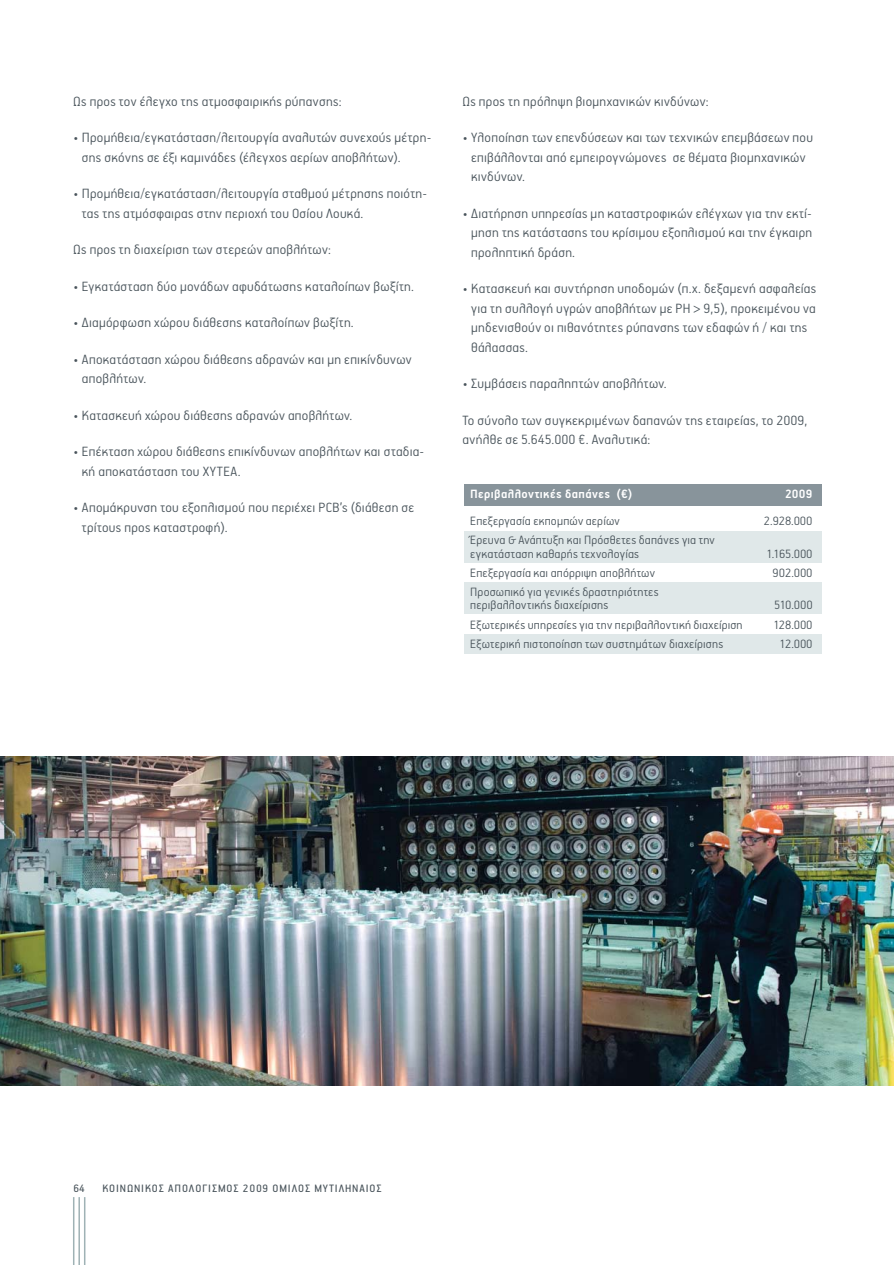
<style>
.page{position:relative;width:894px;height:1265px;background:#fff}
.page>*{position:absolute;margin:0;border:0;box-sizing:border-box;transform-origin:0 0}
.t1{font:300 15px/19.5px "PF Handbook Pro";letter-spacing:.02em;color:#48535a}
.t2{font:300 13.5px/13.5px "PF Handbook Pro";letter-spacing:.015em;color:#48535a}
.t3{font:700 13.5px "PF Handbook Pro";letter-spacing:.025em;color:#fff}
.t4{font:12px "PF Handbook Pro";letter-spacing:.075em;color:#48535a}
</style>
<div class="page">
<hr style="left:84px;top:1196px;width:1px;height:68px;background:#9fb2b5">
<hr style="left:78px;top:1196px;width:2px;height:68px;background:#9fb2b5">
<hr style="left:73px;top:1196px;width:1px;height:68px;background:#9fb2b5">
<div style="left:464px;top:483px;width:357px;height:22px;background:#88949b"></div>
<div style="left:464px;top:531px;width:357px;height:32px;background:#e0e8e9"></div>
<div style="left:464px;top:582px;width:357px;height:32px;background:#e0e8e9"></div>
<div style="left:464px;top:634px;width:357px;height:19px;background:#e0e8e9"></div>
<img style="left:0;top:756px;width:893px;height:329px">
<p class="t1" style="left:73px;top:91px;width:270px">Ως προς τον έλεγχο της ατμοσφαιρικής ρύπανσης:</p>
<p class="t1" style="left:82px;top:127px;width:351px;text-indent:-9px">• Προμήθεια/εγκατάσταση/λειτουργία αναλυτών συνεχούς μέτρη&shy;σης σκόνης σε έξι καμινάδες (έλεγχος αερίων αποβλήτων).</p>
<p class="t1" style="left:82px;top:183px;width:347px;text-indent:-9px">• Προμήθεια/εγκατάσταση/λειτουργία σταθμού μέτρησης ποιότη&shy;τας της ατμόσφαιρας στην περιοχή του Οσίου Λουκά.</p>
<p class="t1" style="left:73px;top:239px;width:259px">Ως προς τη διαχείριση των στερεών αποβλήτων:</p>
<p class="t1" style="left:73px;top:276px;width:342px">• Εγκατάσταση δύο μονάδων αφυδάτωσης καταλοίπων βωξίτη.</p>
<p class="t1" style="left:73px;top:312px;width:282px">• Διαμόρφωση χώρου διάθεσης καταλοίπων βωξίτη.</p>
<p class="t1" style="left:82px;top:349px;width:331px;text-indent:-9px">• Αποκατάσταση χώρου διάθεσης αδρανών και μη επικίνδυνων αποβλήτων.</p>
<p class="t1" style="left:73px;top:405px;width:281px">• Κατασκευή χώρου διάθεσης αδρανών αποβλήτων.</p>
<p class="t1" style="left:82px;top:441px;width:344px;text-indent:-9px">• Επέκταση χώρου διάθεσης επικίνδυνων αποβλήτων και σταδια&shy;κή αποκατάσταση του ΧΥΤΕΑ.</p>
<p class="t1" style="left:82px;top:497px;width:334px;text-indent:-9px">• Απομάκρυνση του εξοπλισμού που περιέχει PCB’s (διάθεση σε τρίτους προς καταστροφή).</p>
<p class="t1" style="left:462px;top:91px;width:248px">Ως προς τη πρόληψη βιομηχανικών κινδύνων:</p>
<p class="t1" style="left:471px;top:127px;width:343px;text-indent:-9px">• Υλοποίηση των επενδύσεων και των τεχνικών επεμβάσεων που επιβάλλονται από εμπειρογνώμονες σε θέματα βιομηχανικών κινδύνων.</p>
<p class="t1" style="left:471px;top:203px;width:342px;text-align:justify;text-indent:-9px">• Διατήρηση υπηρεσίας μη καταστροφικών ελέγχων για την εκτί&shy;μηση της κατάστασης του κρίσιμου εξοπλισμού και την έγκαιρη προληπτική δράση.</p>
<p class="t1" style="left:471px;top:278px;width:346px;text-indent:-9px">• Κατασκευή και συντήρηση υποδομών (π.χ. δεξαμενή ασφαλείας για τη συλλογή υγρών αποβλήτων με PΗ &gt; 9,5), προκειμένου να μηδενισθούν οι πιθανότητες ρύπανσης των εδαφών ή / και της θάλασσας.</p>
<p class="t1" style="left:462px;top:373px;width:206px">• Συμβάσεις παραληπτών αποβλήτων.</p>
<p class="t1" style="left:462px;top:410px;width:346px">Το σύνολο των συγκεκριμένων δαπανών της εταιρείας, το 2009, ανήλθε σε 5.645.000 €. Αναλυτικά:</p>
<p class="t3" style="left:470px;top:486px;width:164px">Περιβαλλοντικές δαπάνες (€)</p>
<p class="t3" style="left:785px;top:486px;width:29px">2009</p>
<p class="t2" style="left:470px;top:514px;width:151px">Επεξεργασία εκπομπών αερίων</p>
<p class="t2" style="left:763px;top:514px;width:50px">2.928.000</p>
<p class="t2" style="left:470px;top:533px;width:246px">Έρευνα &amp; Aνάπτυξη και Πρόσθετες δαπάνες για την εγκατάσταση καθαρής τεχνολογίας</p>
<p class="t2" style="left:766px;top:546px;width:47px">1.165.000</p>
<p class="t2" style="left:470px;top:565px;width:186px">Επεξεργασία και απόρριψη αποβλήτων</p>
<p class="t2" style="left:772px;top:565px;width:41px">902.000</p>
<p class="t2" style="left:470px;top:584px;width:190px">Προσωπικό για γενικές δραστηριότητες περιβαλλοντικής διαχείρισης</p>
<p class="t2" style="left:774px;top:598px;width:40px">510.000</p>
<p class="t2" style="left:470px;top:617px;width:274px">Εξωτερικές υπηρεσίες για την περιβαλλοντική διαχείριση</p>
<p class="t2" style="left:773px;top:617px;width:41px">128.000</p>
<p class="t2" style="left:470px;top:636px;width:254px">Εξωτερική πιστοποίηση των συστημάτων διαχείρισης</p>
<p class="t2" style="left:779px;top:636px;width:34px">12.000</p>
<p class="t4" style="left:73px;top:1180px;width:13px">64</p>
<p class="t4" style="left:103px;top:1180px;width:280px">KOINΩΝΙΚΟΣ ΑΠΟΛΟΓΙΣΜΟΣ 2009 ΟΜΙΛΟΣ ΜΥΤΙΛΗΝΑΙΟΣ</p>
</div>
